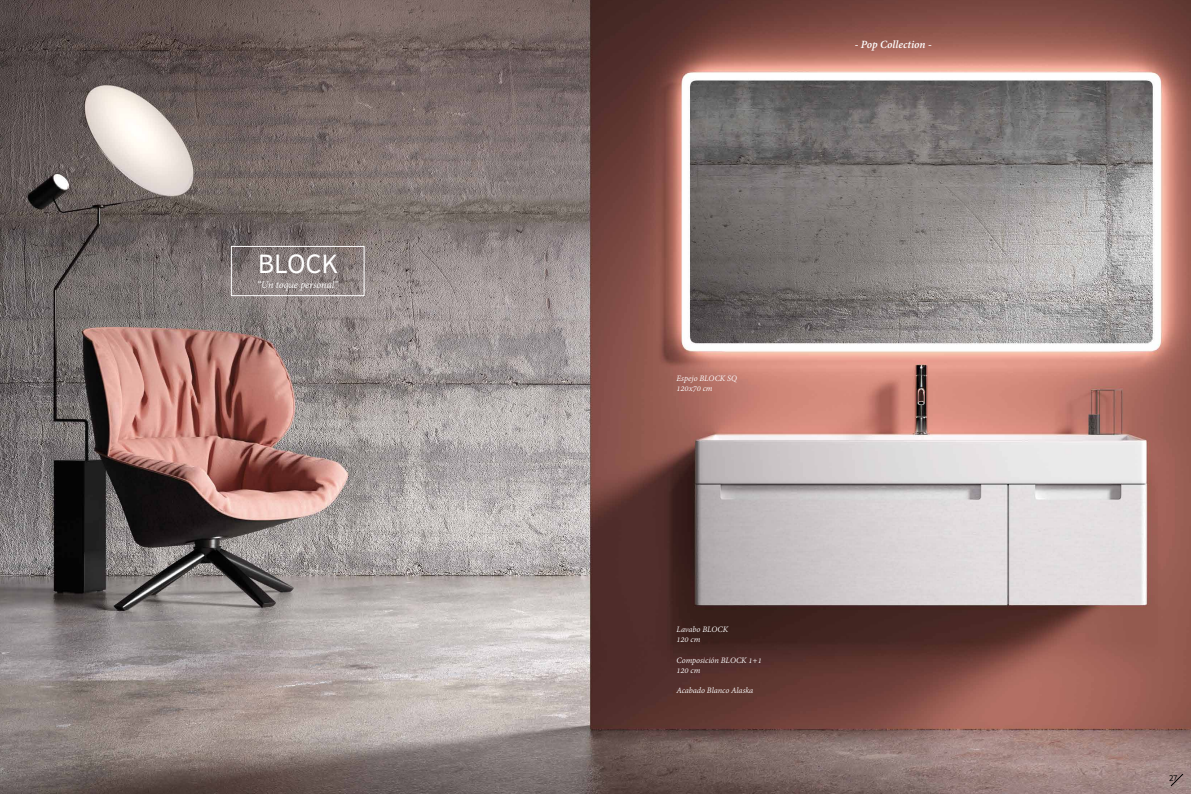
<style>
.page{position:relative;width:1191px;height:794px;background:#fff}
.page>*{position:absolute;margin:0;border:0;box-sizing:border-box;transform-origin:0 0}
.t1{font:28px "Source Sans Pro";color:#fff}
.t2{font:italic 700 12px "Adobe Devanagari";letter-spacing:-.005em;color:#fff}
.t3{font:italic 11px "Adobe Devanagari";letter-spacing:-.005em;color:#fff}
.t4{font:italic 9px/10px "Adobe Devanagari";letter-spacing:-.005em;color:#fff}
.t5{font:9px "Source Sans Pro";color:#000}
</style>
<div class="page">
<img style="left:0;top:0;width:1191px;height:794px">
<div style="left:231px;top:246px;width:133px;height:50px;border:1px solid #fff"></div>
<img style="left:1169px;top:772px;width:22px;height:22px">
<svg style="left:1170px;top:773px;width:13px;height:13px"></svg>
<h1 class="t1" style="left:258px;top:246px;width:82px">BLOCK</h1>
<p class="t3" style="left:257px;top:278px;width:82px">“Un toque personal”</p>
<h2 class="t2" style="left:854px;top:37px;width:79px">- Pop Collection -</h2>
<p class="t4" style="left:676px;top:374px;width:62px">Espejo BLOCK SQ<br>120x70 cm</p>
<p class="t4" style="left:676px;top:625px;width:53px">Lavabo BLOCK<br>120 cm</p>
<p class="t4" style="left:676px;top:655px;width:87px">Composición BLOCK 1+1<br>120 cm</p>
<p class="t4" style="left:676px;top:685px;width:78px">Acabado Blanco Alaska</p>
<p class="t5" style="left:1169px;top:772px;width:10px">27</p>
</div>
